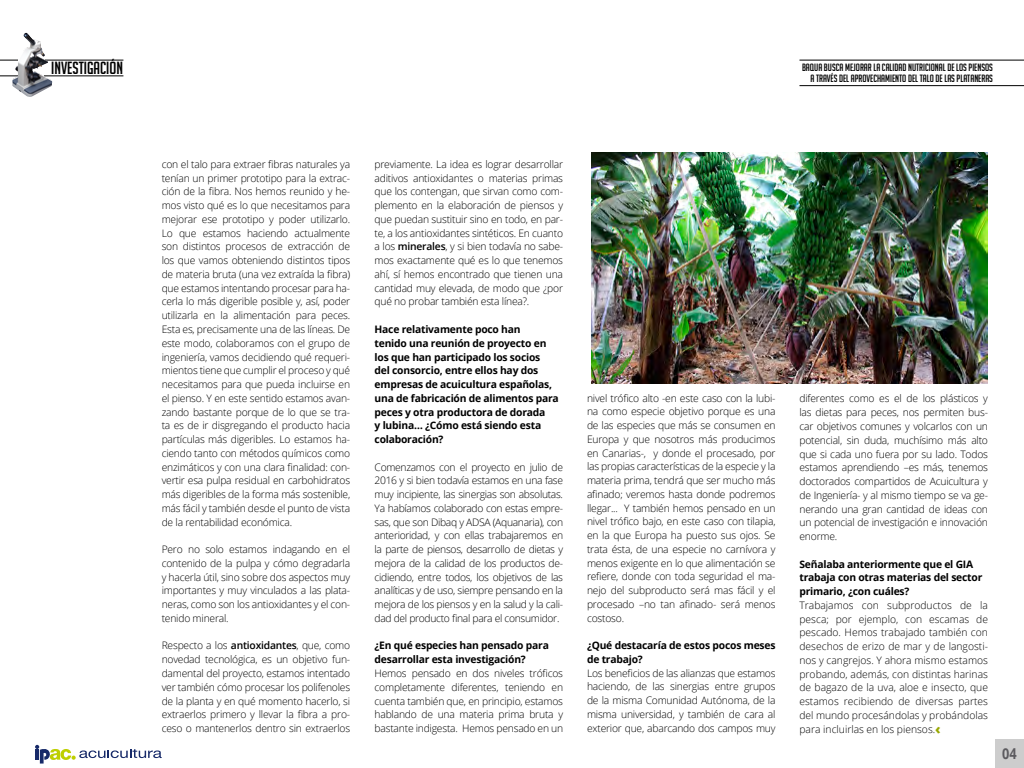
<style>
.page{position:relative;width:1024px;height:768px;background:#fff}
.page>*{position:absolute;margin:0;border:0;box-sizing:border-box;transform-origin:0 0}
.t1{font:17.2px "Big Noodle Titling";color:#000}
.t2{font:700 15px "Open Sans";color:#5c5b5f;scale:.85 1}
.t3{font:300 10.3px/13.8px "Open Sans";letter-spacing:-.02em;color:#000;text-align:justify}
.t4{font:700 10.3px/13.8px "Open Sans";letter-spacing:-.02em;color:#000}
.t5{font:10.3px/11.2px "Big Noodle Titling";color:#000;text-align:right}
.s1{font-weight:600}
.s2{font-weight:800;font-size:14px;color:#98a801}
</style>
<div class="page">
<div style="left:995px;top:739px;width:29px;height:29px;background:#cdcdcd"></div>
<img style="left:591px;top:153px;width:397px;height:231px">
<hr style="left:799px;top:60px;width:225px;height:1px;background:#000">
<hr style="left:799px;top:85px;width:225px;height:1px;background:#000">
<hr style="left:44px;top:76px;width:79px;height:1px;background:#000">
<svg style="left:0;top:76px;width:12px;height:1px"></svg>
<hr style="left:45px;top:60px;width:78px;height:1px;background:#000">
<svg style="left:0;top:60px;width:12px;height:1px"></svg>
<img style="left:12px;top:33px;width:40px;height:64px">
<svg style="left:35px;top:745px;width:127px;height:19px"></svg>
<h1 class="t1" style="left:51px;top:59px;width:73px">INVESTIGACIÓN</h1>
<p class="t5" style="left:802px;top:62px;width:193px">BAQUA BUSCA MEJORAR LA CALIDAD NUTRICIONAL DE LOS PIENSOS<br>A TRAVÉS DEL APROVECHAMIENTO DEL TALO DE LAS PLATANERAS</p>
<p class="t3" style="left:162px;top:157px;width:190px">con el talo para extraer fibras naturales ya tenían un primer prototipo para la extrac&shy;ción de la fibra. Nos hemos reunido y he&shy;mos visto qué es lo que necesitamos para mejorar ese prototipo y poder utilizarlo.<br>Lo que estamos haciendo actualmente son distintos procesos de extracción de los que vamos obteniendo distintos tipos de materia bruta (una vez extraída la fibra) que estamos intentando procesar para ha&shy;cerla lo más digerible posible y, así, poder utilizarla en la alimentación para peces.<br>Esta es, precisamente una de las líneas. De este modo, colaboramos con el grupo de ingeniería, vamos decidiendo qué requeri&shy;mientos tiene que cumplir el proceso y qué necesitamos para que pueda incluirse en el pienso. Y en este sentido estamos avan&shy;zando bastante porque de lo que se tra&shy;ta es de ir disgregando el producto hacia partículas más digeribles. Lo estamos ha&shy;ciendo tanto con métodos químicos como enzimáticos y con una clara finalidad: con&shy;vertir esa pulpa residual en carbohidratos más digeribles de la forma más sostenible, más fácil y también desde el punto de vista de la rentabilidad económica.</p>
<p class="t3" style="left:162px;top:542px;width:190px">Pero no solo estamos indagando en el contenido de la pulpa y cómo degradarla y hacerla útil, sino sobre dos aspectos muy importantes y muy vinculados a las plata&shy;neras, como son los antioxidantes y el con&shy;tenido mineral.</p>
<p class="t3" style="left:162px;top:639px;width:190px">Respecto a los <span class="s1">antioxidantes</span>, que, como novedad tecnológica, es un objetivo fun&shy;damental del proyecto, estamos intentado ver también cómo procesar los polifenoles de la planta y en qué momento hacerlo, si extraerlos primero y llevar la fibra a pro&shy;ceso o mantenerlos dentro sin extraerlos</p>
<p class="t3" style="left:375px;top:157px;width:190px">previamente. La idea es lograr desarrollar aditivos antioxidantes o materias primas que los contengan, que sirvan como com&shy;plemento en la elaboración de piensos y que puedan sustituir sino en todo, en par&shy;te, a los antioxidantes sintéticos. En cuanto a los <span class="s1">minerales</span>, y si bien todavía no sabe&shy;mos exactamente qué es lo que tenemos ahí, sí hemos encontrado que tienen una cantidad muy elevada, de modo que ¿por qué no probar también esta línea?.</p>
<p class="t4" style="left:375px;top:322px;width:186px">Hace relativamente poco han<br>tenido una reunión de proyecto en los que han participado los socios<br>del consorcio, entre ellos hay dos empresas de acuicultura españolas, una de fabricación de alimentos para peces y otra productora de dorada<br>y lubina… ¿Cómo está siendo esta colaboración?</p>
<p class="t3" style="left:375px;top:460px;width:190px">Comenzamos con el proyecto en julio de 2016 y si bien todavía estamos en una fase muy incipiente, las sinergias son absolutas.<br>Ya habíamos colaborado con estas empre&shy;sas, que son Dibaq y ADSA (Aquanaria), con anterioridad, y con ellas trabajaremos en la parte de piensos, desarrollo de dietas y mejora de la calidad de los productos de&shy;cidiendo, entre todos, los objetivos de las analíticas y de uso, siempre pensando en la mejora de los piensos y en la salud y la cali&shy;dad del producto final para el consumidor.</p>
<p class="t4" style="left:375px;top:639px;width:176px">¿En qué especies han pensado para desarrollar esta investigación?</p>
<p class="t3" style="left:375px;top:666px;width:190px">Hemos pensado en dos niveles tróficos completamente diferentes, teniendo en cuenta también que, en principio, estamos hablando de una materia prima bruta y bastante indigesta. Hemos pensado en un</p>
<p class="t3" style="left:587px;top:391px;width:190px">nivel trófico alto -en este caso con la lubi&shy;na como especie objetivo porque es una de las especies que más se consumen en Europa y que nosotros más producimos en Canarias-, y donde el procesado, por las propias características de la especie y la materia prima, tendrá que ser mucho más afinado; veremos hasta donde podremos llegar... Y también hemos pensado en un nivel trófico bajo, en este caso con tilapia, en la que Europa ha puesto sus ojos. Se trata ésta, de una especie no carnívora y menos exigente en lo que alimentación se refiere, donde con toda seguridad el ma&shy;nejo del subproducto será mas fácil y el procesado –no tan afinado- será menos costoso.</p>
<p class="t4" style="left:587px;top:638px;width:190px">¿Qué destacaría de estos pocos meses de trabajo?</p>
<p class="t3" style="left:587px;top:666px;width:190px">Los beneficios de las alianzas que estamos haciendo, de las sinergias entre grupos de la misma Comunidad Autónoma, de la misma universidad, y también de cara al exterior que, abarcando dos campos muy</p>
<p class="t3" style="left:799px;top:392px;width:190px">diferentes como es el de los plásticos y las dietas para peces, nos permiten bus&shy;car objetivos comunes y volcarlos con un potencial, sin duda, muchísimo más alto que si cada uno fuera por su lado. Todos estamos aprendiendo –es más, tenemos doctorados compartidos de Acuicultura y de Ingeniería- y al mismo tiempo se va ge&shy;nerando una gran cantidad de ideas con un potencial de investigación e innovación enorme.</p>
<p class="t4" style="left:799px;top:557px;width:184px">Señalaba anteriormente que el GIA trabaja con otras materias del sector primario, ¿con cuáles?</p>
<p class="t3" style="left:799px;top:598px;width:190px">Trabajamos con subproductos de la pesca; por ejemplo, con escamas de pescado. Hemos trabajado también con desechos de erizo de mar y de langosti&shy;nos y cangrejos. Y ahora mismo estamos probando, además, con distintas harinas de bagazo de la uva, aloe e insecto, que estamos recibiendo de diversas partes del mundo procesándolas y probándolas para incluirlas en los piensos.<span class="s2">‹</span></p>
<h2 class="t2" style="left:1002px;top:743px;width:19px">04</h2>
</div>
